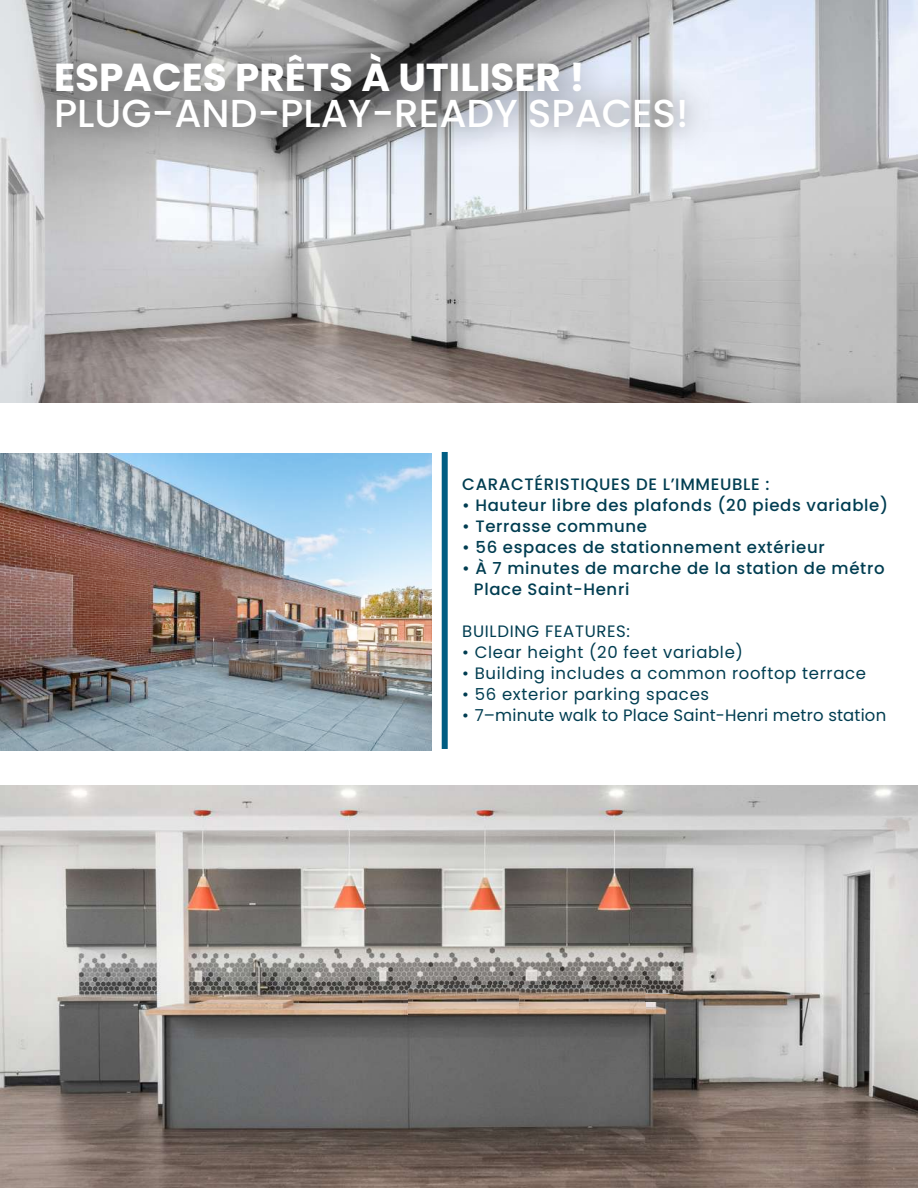
<style>
.page{position:relative;width:918px;height:1188px;background:#fff}
.page>*{position:absolute;margin:0;border:0;box-sizing:border-box;transform-origin:0 0}
.t1{font:500 39px "Poppins";color:#fff}
.t2{font:700 39px "Poppins";color:#fff}
.t3{font:500 16.5px/21px "Poppins";letter-spacing:.04em;color:#013d51}
.t4{font:16.5px "Poppins";letter-spacing:.04em;color:#013d51}
.t5{font:16.5px "Poppins";letter-spacing:.01em;color:#013d51}
</style>
<div class="page">
<img style="left:0;top:0;width:918px;height:402px">
<img style="left:0;top:786px;width:918px;height:402px">
<div style="left:442px;top:452px;width:6px;height:297px;background:#005d83"></div>
<div style="left:27px;top:25px;width:687px;height:132px;background:#3e3e3f;opacity:.55"></div>
<img style="left:408px;top:986px;width:112px;height:28px">
<img style="left:520px;top:986px;width:125px;height:28px">
<img style="left:645px;top:995px;width:28px;height:7px">
<img style="left:0;top:453px;width:432px;height:297px">
<h1 class="t2" style="left:54px;top:55px;width:532px">ESPACES PRÊTS À UTILISER !</h1>
<h1 class="t1" style="left:54px;top:91px;width:636px">PLUG-AND-PLAY-READY SPACES!</h1>
<p class="t3" style="left:462px;top:474px;width:309px">CARACTÉRISTIQUES DE L’IMMEUBLE :</p>
<p class="t3" style="left:462px;top:495px;width:427px">• Hauteur libre des plafonds (20 pieds variable)</p>
<p class="t3" style="left:462px;top:516px;width:186px">• Terrasse commune</p>
<p class="t3" style="left:462px;top:537px;width:364px">• 56 espaces de stationnement extérieur</p>
<p class="t3" style="left:474px;top:558px;width:412px;text-indent:-12px">• À 7 minutes de marche de la station de métro<br>Place Saint-Henri</p>
<p class="t4" style="left:462px;top:621px;width:169px">BUILDING FEATURES:</p>
<p class="t4" style="left:462px;top:642px;width:282px">• Clear height (20 feet variable)</p>
<p class="t4" style="left:462px;top:663px;width:405px">• Building includes a common rooftop terrace</p>
<p class="t4" style="left:462px;top:684px;width:248px">• 56 exterior parking spaces</p>
<p class="t5" style="left:462px;top:705px;width:426px">• 7–minute walk to Place Saint-Henri metro station</p>
</div>
